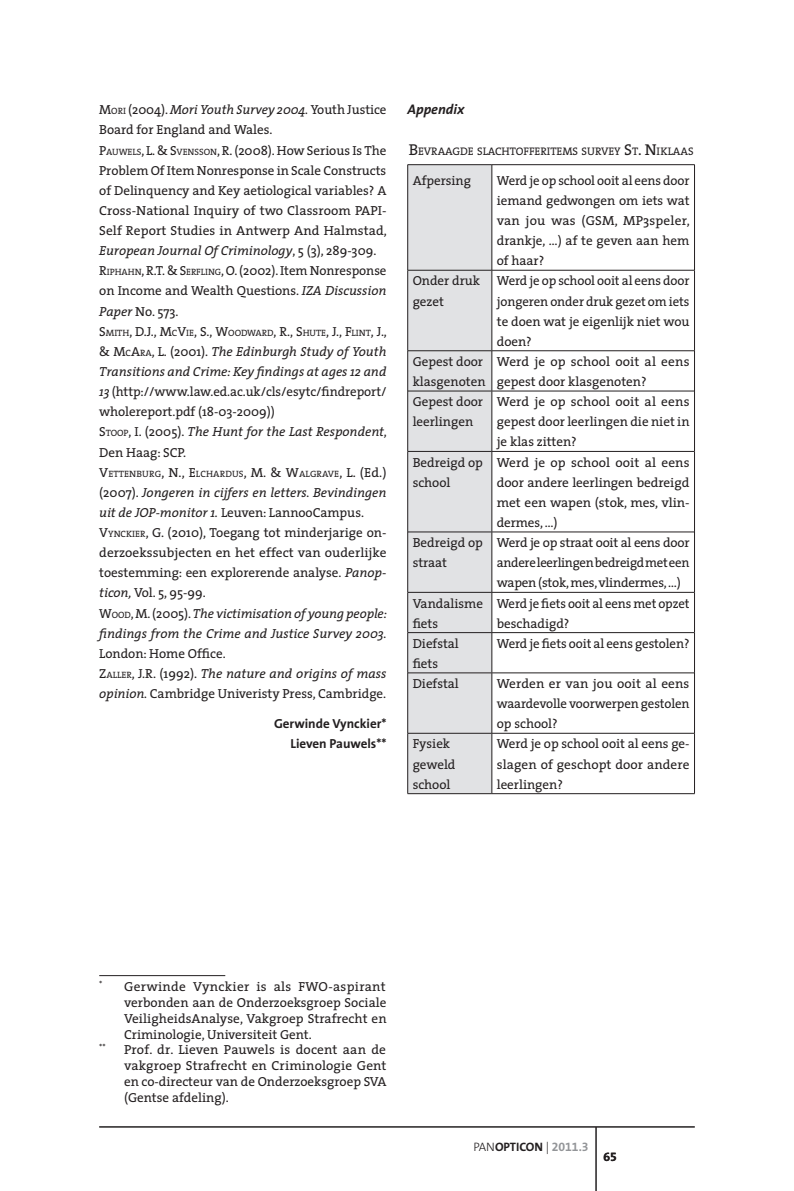
<style>
.page{position:relative;width:794px;height:1191px;background:#fff}
.page>*{position:absolute;margin:0;border:0;box-sizing:border-box;transform-origin:0 0}
.t1{font:italic 700 14px "The Sans";color:#231f20}
.t2{font:13.12px/20.1px "The Serif";color:#231f20}
.t3{font:700 13.12px/20.1px "The Sans";color:#231f20;text-align:right}
.t4{font:700 12.25px "The Sans";letter-spacing:-.005em;color:#231f20}
.t5{font:12.25px "The Sans Bold Expert";color:#231f20}
.t6{font:11.03px "The Serif";letter-spacing:-.005em;color:#231f20}
.t7{font:9.1px "The Serif";letter-spacing:.01em;color:#231f20}
.t8{font:8.58px "The Serif";color:#231f20}
.s1{font-style:inherit}
.s2{font-size:9.1px}
.s3{font-style:italic}
.s4{font-size:13.12px}
.s5{font-size:15.75px}
.s6{font-weight:300}
.s7{font-family:"The Sans Bold Expert";font-weight:400;color:#939598}
</style>
<div class="page">
<hr style="left:99px;top:1126px;width:595px;height:1px;background:#231f20">
<hr style="left:595px;top:1127px;width:1px;height:64px;background:#231f20">
<hr style="left:99px;top:975px;width:126px;height:1px;background:#231f20">
<div style="left:408px;top:165px;width:83px;height:628px;background:#e1e2e4"></div>
<hr style="left:491px;top:165px;width:1px;height:105px;background:#231f20">
<hr style="left:408px;top:350px;width:84px;height:1px;background:#231f20">
<hr style="left:492px;top:350px;width:202px;height:1px;background:#231f20">
<hr style="left:408px;top:391px;width:84px;height:1px;background:#231f20">
<hr style="left:492px;top:391px;width:202px;height:1px;background:#231f20">
<hr style="left:492px;top:451px;width:202px;height:1px;background:#231f20">
<hr style="left:492px;top:531px;width:202px;height:1px;background:#231f20">
<hr style="left:408px;top:592px;width:84px;height:1px;background:#231f20">
<hr style="left:492px;top:592px;width:202px;height:1px;background:#231f20">
<hr style="left:408px;top:632px;width:84px;height:1px;background:#231f20">
<hr style="left:492px;top:632px;width:202px;height:1px;background:#231f20">
<hr style="left:408px;top:672px;width:84px;height:1px;background:#231f20">
<hr style="left:492px;top:672px;width:202px;height:1px;background:#231f20">
<hr style="left:408px;top:733px;width:84px;height:1px;background:#231f20">
<hr style="left:492px;top:733px;width:202px;height:1px;background:#231f20">
<hr style="left:407px;top:270px;width:85px;height:1px;background:#231f20">
<hr style="left:492px;top:270px;width:202px;height:1px;background:#231f20">
<hr style="left:491px;top:270px;width:1px;height:80px;background:#231f20">
<hr style="left:491px;top:351px;width:1px;height:40px;background:#231f20">
<hr style="left:491px;top:391px;width:1px;height:60px;background:#231f20">
<hr style="left:408px;top:451px;width:84px;height:1px;background:#231f20">
<hr style="left:491px;top:452px;width:1px;height:79px;background:#231f20">
<hr style="left:408px;top:531px;width:84px;height:1px;background:#231f20">
<hr style="left:491px;top:532px;width:1px;height:60px;background:#231f20">
<hr style="left:491px;top:592px;width:1px;height:40px;background:#231f20">
<hr style="left:491px;top:633px;width:1px;height:39px;background:#231f20">
<hr style="left:491px;top:673px;width:1px;height:60px;background:#231f20">
<hr style="left:491px;top:733px;width:1px;height:60px;background:#231f20">
<hr style="left:407px;top:164px;width:85px;height:1px;background:#231f20">
<hr style="left:407px;top:165px;width:1px;height:105px;background:#231f20">
<hr style="left:492px;top:164px;width:202px;height:1px;background:#231f20">
<hr style="left:694px;top:165px;width:1px;height:105px;background:#231f20">
<hr style="left:407px;top:270px;width:1px;height:81px;background:#231f20">
<hr style="left:694px;top:270px;width:1px;height:81px;background:#231f20">
<hr style="left:407px;top:351px;width:1px;height:40px;background:#231f20">
<hr style="left:694px;top:351px;width:1px;height:40px;background:#231f20">
<hr style="left:407px;top:391px;width:1px;height:60px;background:#231f20">
<hr style="left:694px;top:391px;width:1px;height:60px;background:#231f20">
<hr style="left:407px;top:451px;width:1px;height:81px;background:#231f20">
<hr style="left:694px;top:451px;width:1px;height:81px;background:#231f20">
<hr style="left:407px;top:532px;width:1px;height:60px;background:#231f20">
<hr style="left:694px;top:532px;width:1px;height:60px;background:#231f20">
<hr style="left:407px;top:592px;width:1px;height:40px;background:#231f20">
<hr style="left:694px;top:592px;width:1px;height:40px;background:#231f20">
<hr style="left:407px;top:632px;width:1px;height:41px;background:#231f20">
<hr style="left:694px;top:632px;width:1px;height:41px;background:#231f20">
<hr style="left:407px;top:673px;width:1px;height:60px;background:#231f20">
<hr style="left:694px;top:673px;width:1px;height:60px;background:#231f20">
<hr style="left:407px;top:733px;width:1px;height:60px;background:#231f20">
<hr style="left:694px;top:733px;width:1px;height:60px;background:#231f20">
<hr style="left:407px;top:793px;width:85px;height:1px;background:#231f20">
<hr style="left:492px;top:793px;width:202px;height:1px;background:#231f20">
<p class="t2" style="left:99px;top:100px;width:289px"><span class="s1">M</span><span class="s2">ORI</span> (2004). <span class="s3">Mori Youth Survey 2004.</span> Youth Justice Board for England and Wales.<br><span class="s1">P</span><span class="s2">AUWELS</span><span class="s1">, L. &amp; S</span><span class="s2">VENSSON</span><span class="s1">, R</span>. (2008). How Serious Is The Problem Of Item Nonresponse in Scale Constructs of Delinquency and Key aetiological variables? A Cross-National Inquiry of two Classroom PAPI-Self Report Studies in Antwerp And Halmstad, <span class="s3">European Journal Of Criminology</span>, 5 (3), 289-309.<br><span class="s1">R</span><span class="s2">IPHAHN</span><span class="s1">, R.T. &amp; S</span><span class="s2">ERFLING</span><span class="s1">,</span> O. (2002). Item Nonresponse on Income and Wealth Questions. <span class="s3">IZA Discussion Paper</span> No. 573.<br><span class="s1">S</span><span class="s2">MITH</span><span class="s1">, D.J., M</span><span class="s2">C</span><span class="s1">V</span><span class="s2">IE</span><span class="s1">, S., W</span><span class="s2">OODWARD</span><span class="s1">, R., S</span><span class="s2">HUTE</span><span class="s1">, J., F</span><span class="s2">LINT</span><span class="s1">, J., &amp; M</span><span class="s2">C</span><span class="s1">A</span><span class="s2">RA</span><span class="s1">, L.</span> (2001). <span class="s3">The Edinburgh Study of Youth Transitions and Crime: Key findings at ages 12 and 13</span> (http://www.law.ed.ac.uk/cls/esytc/findreport/ wholereport.pdf (18-03-2009))<br><span class="s1">S</span><span class="s2">TOOP</span>, I. (2005). <span class="s3">The Hunt for the Last Respondent</span>, Den Haag: SCP.</p>
<p class="t7" style="left:99px;top:468px;width:289px"><span class="s4">V</span>ETTENBURG<span class="s4">, N., E</span>LCHARDUS<span class="s4">, M. &amp; W</span>ALGRAVE<span class="s4">, L.</span> <span class="s4">(Ed.)</span></p>
<p class="t2" style="left:99px;top:482px;width:289px">(2007). <span class="s3">Jongeren in cijfers en letters. Bevindingen uit de JOP-monitor 1.</span> Leuven: LannooCampus.<br><span class="s1">V</span><span class="s2">YNCKIER</span>, G. (2010), Toegang tot minderjarige on&shy;derzoekssubjecten en het effect van ouderlijke toestemming: een explorerende analyse. <span class="s3">Panop&shy;ticon,</span> Vol. 5, 95-99.<br><span class="s1">W</span><span class="s2">OOD</span><span class="s1">, M</span>. (2005). <span class="s3">The victimisation of young people: findings from the Crime and Justice Survey 2003.</span></p>
<p class="t2" style="left:99px;top:643px;width:289px">London: Home Office.<br><span class="s1">Z</span><span class="s2">ALLER</span><span class="s1">, J.R.</span> (1992). <span class="s3">The nature and origins of mass opinion.</span> Cambridge Univeristy Press, Cambridge.</p>
<p class="t3" style="left:274px;top:713px;width:114px">Gerwinde Vynckier*<br>Lieven Pauwels**</p>
<p class="t1" style="left:407px;top:98px;width:58px">Appendix</p>
<p class="t6" style="left:409px;top:144px;width:286px"><span class="s5">B</span>EVRAAGDE SLACHTOFFERITEMS SURVEY <span class="s5">S</span>T<span class="s5">. N</span>IKLAAS</p>
<p class="t2" style="left:413px;top:170px;width:60px">Afpersing</p>
<p class="t2" style="left:497px;top:170px;width:195px;text-align:justify">Werd je op school ooit al eens door iemand gedwongen om iets wat van jou was (GSM, MP3speler, drankje, …) af te geven aan hem of haar?</p>
<p class="t2" style="left:413px;top:271px;width:69px">Onder druk gezet</p>
<p class="t2" style="left:497px;top:271px;width:194px;text-align:justify">Werd je op school ooit al eens door jongeren onder druk gezet om iets te doen wat je eigenlijk niet wou doen?</p>
<p class="t2" style="left:413px;top:351px;width:74px">Gepest door klasgenoten</p>
<p class="t2" style="left:497px;top:351px;width:194px">Werd je op school ooit al eens gepest door klasgenoten?</p>
<p class="t2" style="left:413px;top:392px;width:72px">Gepest door leerlingen</p>
<p class="t2" style="left:497px;top:392px;width:194px;text-align:justify">Werd je op school ooit al eens gepest door leerlingen die niet in je klas zitten?</p>
<p class="t2" style="left:413px;top:452px;width:72px">Bedreigd op school</p>
<p class="t2" style="left:497px;top:452px;width:194px;text-align:justify">Werd je op school ooit al eens door andere leerlingen bedreigd met een wapen (stok, mes, vlin&shy;dermes, …)</p>
<p class="t2" style="left:413px;top:533px;width:72px">Bedreigd op straat</p>
<p class="t2" style="left:497px;top:533px;width:194px;text-align:justify">Werd je op straat ooit al eens door andere leerlingen bedreigd met een wapen (stok, mes, vlindermes, …)</p>
<p class="t2" style="left:413px;top:593px;width:72px">Vandalisme fiets</p>
<p class="t2" style="left:497px;top:593px;width:194px">Werd je fiets ooit al eens met opzet beschadigd?</p>
<p class="t2" style="left:413px;top:633px;width:48px">Diefstal fiets</p>
<p class="t2" style="left:497px;top:633px;width:194px">Werd je fiets ooit al eens gestolen?</p>
<p class="t2" style="left:413px;top:673px;width:48px">Diefstal</p>
<p class="t2" style="left:497px;top:673px;width:194px;text-align:justify">Werden er van jou ooit al eens waardevolle voorwerpen gestolen op school?</p>
<p class="t2" style="left:413px;top:734px;width:44px">Fysiek geweld school</p>
<p class="t2" style="left:497px;top:734px;width:194px;text-align:justify">Werd je op school ooit al eens ge&shy;slagen of geschopt door andere leerlingen?</p>
<p class="t2" style="left:124px;top:979px;width:264px;line-height:15.8px;text-align:justify;text-indent:-25px"><sup>*</sup> Gerwinde Vynckier is als FWO-aspirant verbonden aan de Onderzoeksgroep Sociale VeiligheidsAnalyse, Vakgroep Strafrecht en Criminologie, Universiteit Gent.</p>
<p class="t8" style="left:99px;top:1041px;width:8px">**</p>
<p class="t2" style="left:124px;top:1042px;width:264px;line-height:15.8px;text-align:justify">Prof. dr. Lieven Pauwels is docent aan de vakgroep Strafrecht en Criminologie Gent en co-directeur van de Onderzoeksgroep SVA (Gentse afdeling).</p>
<p class="t4" style="left:473px;top:1136px;width:117px"><span class="s6">PAN</span>OPTICON <span class="s6">|</span> <span class="s7">2011.3</span></p>
<p class="t5" style="left:603px;top:1146px;width:15px">65</p>
</div>
